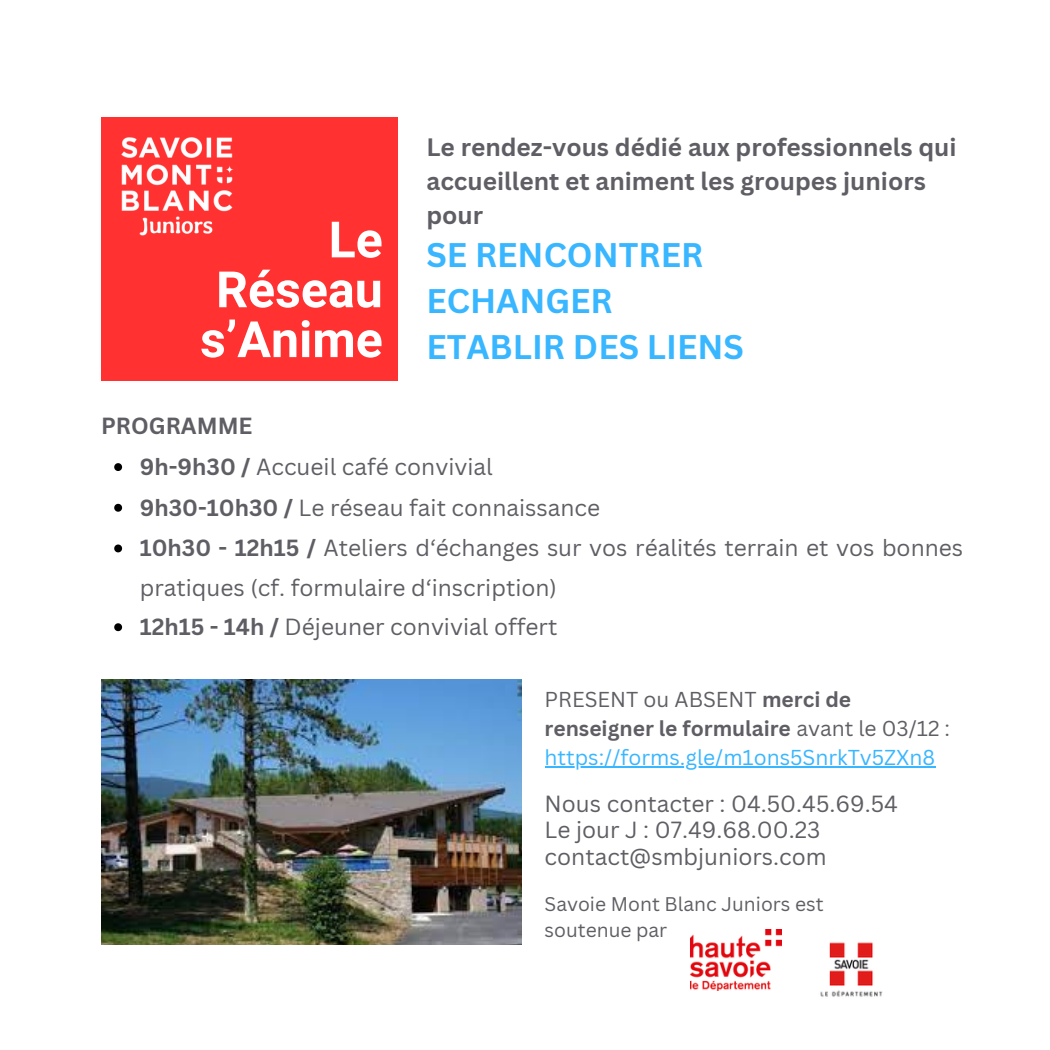
<style>
.page{position:relative;width:1050px;height:1050px;background:#fff}
.page>*{position:absolute;margin:0;border:0;box-sizing:border-box;transform-origin:0 0}
.t1{font:700 50.05px/49.9px "Roboto";color:#fff;text-align:center}
.t2{font:700 33.25px "Canva Sans";color:#38b6ff}
.t3{font:700 24.5px/34.1px "Canva Sans";color:#5e5e64}
.t4{font:22.75px/39.4px "Canva Sans";color:#5e5e64}
.t5{font:700 22.75px "Canva Sans";color:#5e5e64}
.t6{font:21px/28.9px "Canva Sans";color:#38b6ff}
.t7{font:19.25px "Canva Sans";color:#5e5e64}
.s1{font-weight:700}
.s2{color:#5e5e64}
.s3{font-weight:700;color:#5e5e64}
</style>
<div class="page">
<img style="left:101px;top:679px;width:420px;height:265px">
<svg style="left:114px;top:463px;width:8px;height:8px"></svg>
<svg style="left:114px;top:504px;width:8px;height:8px"></svg>
<svg style="left:114px;top:545px;width:8px;height:7px"></svg>
<svg style="left:114px;top:623px;width:8px;height:8px"></svg>
<hr style="left:545px;top:766px;width:391px;height:2px;background:#38b6ff">
<img style="left:691px;top:930px;width:91px;height:60px">
<img style="left:820px;top:942px;width:63px;height:55px">
<div style="left:101px;top:117px;width:296px;height:263px;background:#ff3131"></div>
<img style="left:121px;top:137px;width:113px;height:99px">
<p class="t1" style="left:329px;top:215px;width:56px">Le</p>
<p class="t1" style="left:200px;top:265px;width:184px">Réseau s’Anime</p>
<p class="t5" style="left:101px;top:410px;width:153px">PROGRAMME</p>
<p class="t3" style="left:426px;top:129px;width:532px">Le rendez-vous dédié aux professionnels qui accueillent et animent les groupes juniors pour</p>
<p class="t2" style="left:426px;top:232px;width:278px">SE RENCONTRER</p>
<p class="t2" style="left:426px;top:277px;width:188px">ECHANGER</p>
<p class="t2" style="left:426px;top:323px;width:319px">ETABLIR DES LIENS</p>
<p class="t4" style="left:140px;top:446px;width:355px"><span class="s1">9h-9h30 /</span> Accueil café convivial</p>
<p class="t4" style="left:140px;top:487px;width:462px"><span class="s1">9h30-10h30 /</span> Le réseau fait connaissance</p>
<p class="t4" style="left:140px;top:528px;width:825px"><span class="s1">10h30 - 12h15 /</span> Ateliers d‘échanges sur vos réalités terrain et vos bonnes pratiques (cf. formulaire d‘inscription)</p>
<p class="t4" style="left:140px;top:607px;width:419px"><span class="s1">12h15 - 14h /</span> Déjeuner convivial offert</p>
<p class="t6" style="left:545px;top:685px;width:407px"><span class="s2">PRESENT ou ABSENT</span> <span class="s3">merci de renseigner le formulaire</span> <span class="s2">avant le 03/12 : </span>https://forms.gle/m1ons5SnrkTv5ZXn8</p>
<p class="t4" style="left:545px;top:784px;width:355px">Nous contacter : 04.50.45.69.54</p>
<p class="t4" style="left:545px;top:810px;width:277px">Le jour J : 07.49.68.00.23</p>
<p class="t4" style="left:545px;top:836px;width:284px">contact@smbjuniors.com</p>
<p class="t7" style="left:545px;top:890px;width:281px">Savoie Mont Blanc Juniors est</p>
<p class="t7" style="left:545px;top:916px;width:124px">soutenue par</p>
</div>
